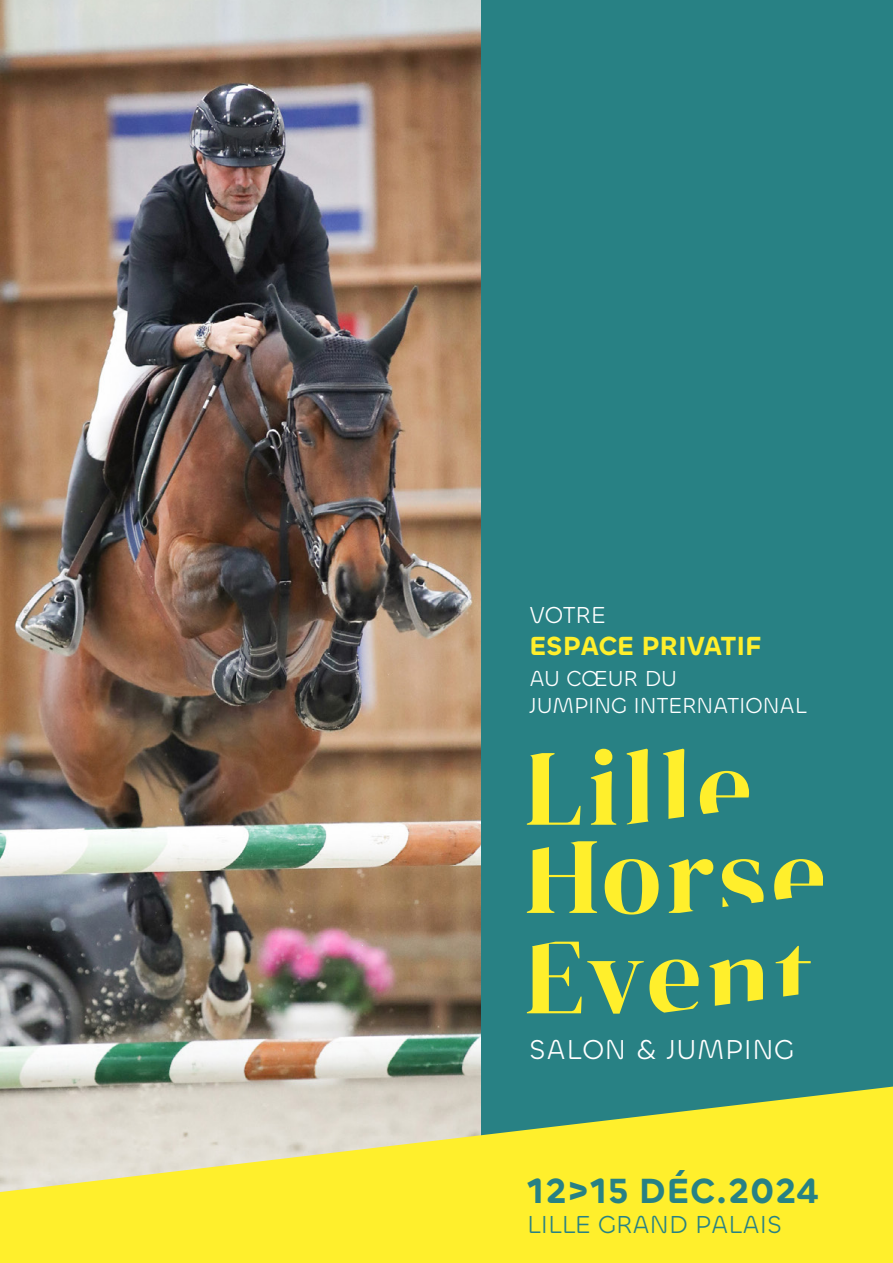
<style>
.page{position:relative;width:893px;height:1263px;background:#288184}
.page>*{position:absolute;margin:0;border:0;box-sizing:border-box;transform-origin:0 0}
.t1{font:600 36px "Chillax";letter-spacing:.03em;color:#288184}
.t2{font:28.35px "Chillax";letter-spacing:.025em;color:#fff}
.zones_jaune{font:600 27px "Chillax";color:#ffef2c}
.t3{font:25.5px "Chillax";color:#288184}
.zones_jaune-2{font:24px "Chillax";color:#fff}
.zones_jaune-3{font:22.5px "Chillax";color:#fff}
</style>
<div class="page">
<img style="left:0;top:0;width:480px;height:1086px">
<div style="left:0;top:1199px;width:893px;height:64px;background:#ffef2c"></div>
<svg style="left:0;top:1086px;width:893px;height:113px;background:#dbda70"></svg>
<svg style="left:591px;top:771px;width:25px;height:54px"></svg>
<svg style="left:595px;top:749px;width:17px;height:16px"></svg>
<svg style="left:605px;top:859px;width:54px;height:55px"></svg>
<svg style="left:627px;top:749px;width:22px;height:75px"></svg>
<svg style="left:527px;top:841px;width:70px;height:72px"></svg>
<svg style="left:527px;top:753px;width:54px;height:72px"></svg>
<svg style="left:527px;top:942px;width:172px;height:72px"></svg>
<svg style="left:669px;top:859px;width:44px;height:54px"></svg>
<svg style="left:663px;top:749px;width:21px;height:70px"></svg>
<svg style="left:700px;top:771px;width:49px;height:43px"></svg>
<svg style="left:722px;top:859px;width:42px;height:48px"></svg>
<svg style="left:774px;top:859px;width:48px;height:41px"></svg>
<svg style="left:709px;top:959px;width:54px;height:47px"></svg>
<svg style="left:776px;top:946px;width:35px;height:50px"></svg>
<p class="zones_jaune-2" style="left:529px;top:600px;width:78px">VOTRE</p>
<p class="zones_jaune" style="left:529px;top:629px;width:233px">ESPACE PRIVATIF</p>
<p class="zones_jaune-3" style="left:529px;top:665px;width:149px">AU CŒUR DU</p>
<p class="zones_jaune-3" style="left:529px;top:692px;width:279px">JUMPING INTERNATIONAL</p>
<p class="t2" style="left:529px;top:1032px;width:266px">SALON &amp; JUMPING</p>
<p class="t1" style="left:527px;top:1168px;width:293px">12&gt;15 DÉC.2024</p>
<p class="t3" style="left:527px;top:1209px;width:256px">LILLE GRAND PALAIS</p>
</div>
